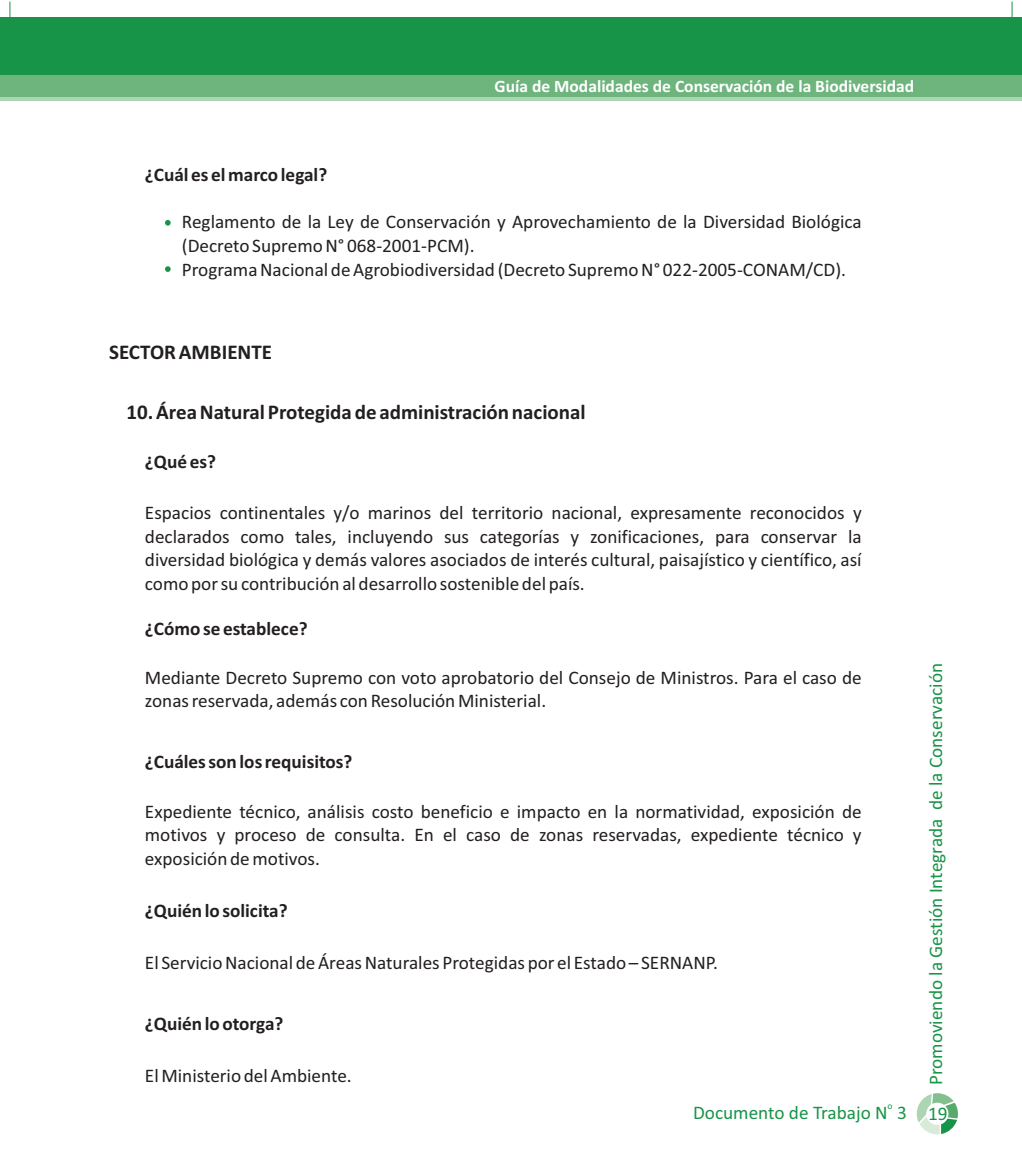
<style>
.page{position:relative;width:1022px;height:1161px;background:#fff}
.page>*{position:absolute;margin:0;border:0;box-sizing:border-box;transform-origin:0 0}
.t1{font:700 21px "Calibri";color:#231f20}
.t2{font:19.25px/23.4px "Calibri";color:#231f20}
.t3{font:700 19.25px "Calibri";color:#231f20}
.t4{font:19.25px "Calibri";color:#179448}
.t5{font:700 17.5px "Calibri";color:#fff}
.t6{font:9.62px "Calibri";color:#179448}
</style>
<div class="page">
<div style="left:0;top:17px;width:1022px;height:81px;background:#179448"></div>
<div style="left:0;top:76px;width:1022px;height:24px;background:#6eb57d"></div>
<hr style="left:0;top:97px;width:1022px;height:3px;background:#aed5b3">
<svg style="left:917px;top:1093px;width:41px;height:41px"></svg>
<div style="left:926px;top:1102px;width:22px;height:23px;background:#fff;border-radius:50%"></div>
<svg style="left:10px;top:2px;width:1px;height:15px"></svg>
<svg style="left:1012px;top:2px;width:1px;height:15px"></svg>
<svg style="left:165px;top:220px;width:6px;height:6px"></svg>
<svg style="left:165px;top:266px;width:6px;height:6px"></svg>
<p class="t5" style="left:495px;top:79px;width:421px">Guía de Modalidades de Conservación de la Biodiversidad</p>
<p class="t3" style="left:145px;top:167px;width:184px">¿Cuál es el marco legal?</p>
<p class="t2" style="left:182px;top:212px;width:681px">Reglamento de la Ley de Conservación y Aprovechamiento de la Diversidad Biológica (Decreto Supremo N° 068‐2001‐PCM).<br>Programa Nacional de Agrobiodiversidad (Decreto Supremo N° 022‐2005‐CONAM/CD).</p>
<p class="t1" style="left:109px;top:343px;width:164px">SECTOR AMBIENTE</p>
<p class="t1" style="left:126px;top:403px;width:461px">10. Área Natural Protegida de administración nacional</p>
<p class="t3" style="left:145px;top:453px;width:73px">¿Qué es?</p>
<p class="t2" style="left:145px;top:503px;width:718px;text-align:justify">Espacios continentales y/o marinos del territorio nacional, expresamente reconocidos y declarados como tales, incluyendo sus categorías y zonificaciones, para conservar la diversidad biológica y demás valores asociados de interés cultural, paisajístico y científico, así como por su contribución al desarrollo sostenible del país.</p>
<p class="t3" style="left:145px;top:620px;width:164px">¿Cómo se establece?</p>
<p class="t2" style="left:145px;top:667px;width:718px">Mediante Decreto Supremo con voto aprobatorio del Consejo de Ministros. Para el caso de zonas reservada, además con Resolución Ministerial.</p>
<p class="t3" style="left:145px;top:754px;width:209px">¿Cuáles son los requisitos?</p>
<p class="t2" style="left:145px;top:801px;width:718px;text-align:justify">Expediente técnico, análisis costo beneficio e impacto en la normatividad, exposición de motivos y proceso de consulta. En el caso de zonas reservadas, expediente técnico y exposición de motivos.</p>
<p class="t3" style="left:145px;top:902px;width:144px">¿Quién lo solicita?</p>
<p class="t2" style="left:145px;top:952px;width:575px">El Servicio Nacional de Áreas Naturales Protegidas por el Estado – SERNANP.</p>
<p class="t3" style="left:145px;top:1016px;width:140px">¿Quién lo otorga?</p>
<p class="t2" style="left:145px;top:1066px;width:208px">El Ministerio del Ambiente.</p>
<p class="t6" style="left:888px;top:1102px;width:7px">o</p>
<p class="t4" style="left:693px;top:1104px;width:215px">Documento de Trabajo N 3</p>
<p class="t4" style="left:928px;top:1085px;width:424px;rotate:-90deg">Promoviendo la Gestión Integrada de la Conservación</p>
<p class="t4" style="left:928px;top:1105px;width:21px">19</p>
</div>
